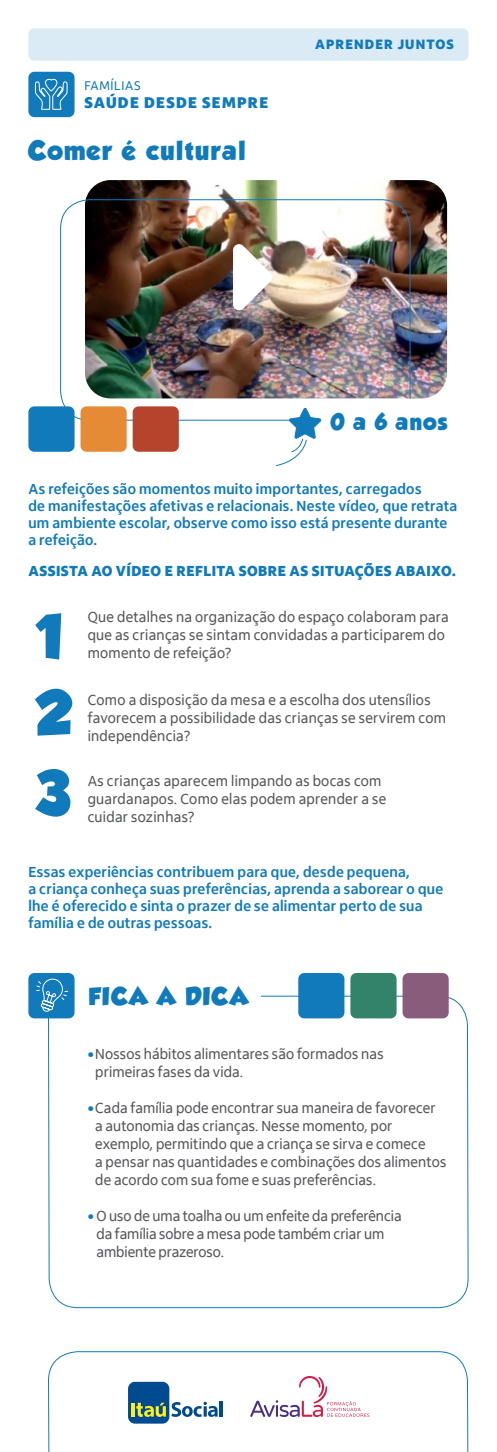
<style>
.page{position:relative;width:497px;height:1452px;background:#fff}
.page>*{position:absolute;margin:0;border:0;box-sizing:border-box;transform-origin:0 0}
.t1{font:55px/78.3px "GROBOLD";color:#117aba}
.t2{font:24px "GROBOLD";letter-spacing:.06em;color:#117aba}
.t3{font:22px "GROBOLD";letter-spacing:.06em;color:#117aba}
.t4{font:21px "GROBOLD";color:#117aba}
.t5{font:900 16px "Itau Display";letter-spacing:.08em;color:#117aba}
.t6{font:15px/18px "Itau Display";letter-spacing:.01em;color:#58595b}
.t7{font:700 15px/17px "Itau Display";letter-spacing:.02em;color:#117aba}
.t8{font:800 15px "Itau Display";letter-spacing:.03em;color:#117aba}
.t9{font:800 14px "Itau Display";letter-spacing:.08em;color:#117aba}
.t10{font:13px "Itau Display";letter-spacing:.05em;color:#117aba}
.s1{font-weight:900;font-size:16px;color:#117aba}
</style>
<div class="page">
<img style="left:86px;top:180px;width:360px;height:218px">
<div style="left:28px;top:28px;width:440px;height:33px;background:#dbebf5;border-radius:6px"></div>
<div style="left:28px;top:973px;width:46px;height:45px;background:#117aba;border-radius:6px"></div>
<svg style="left:47px;top:995px;width:421px;height:314px"></svg>
<svg style="left:48px;top:1351px;width:420px;height:100px"></svg>
<svg style="left:36px;top:978px;width:33px;height:34px"></svg>
<div style="left:350px;top:973px;width:46px;height:45px;background:#328369;border-radius:6px"></div>
<div style="left:402px;top:973px;width:46px;height:45px;background:#8a5c7c;border-radius:6px"></div>
<div style="left:298px;top:973px;width:46px;height:45px;background:#117aba;border-radius:6px"></div>
<div style="left:28px;top:72px;width:46px;height:45px;background:#117aba;border-radius:6px"></div>
<svg style="left:34px;top:60px;width:34px;height:50px"></svg>
<img style="left:60px;top:199px;width:350px;height:222px">
<div style="left:80px;top:406px;width:46px;height:46px;background:#e58a35;border-radius:6px"></div>
<div style="left:132px;top:406px;width:46px;height:46px;background:#b5442d;border-radius:6px"></div>
<div style="left:28px;top:406px;width:46px;height:46px;background:#117aba;border-radius:6px"></div>
<svg style="left:233px;top:242px;width:39px;height:70px"></svg>
<svg style="left:275px;top:407px;width:46px;height:60px"></svg>
<div style="left:128px;top:1381px;width:41px;height:42px;background:#004a8f;border-radius:7px"></div>
<hr style="left:131px;top:1402px;width:3px;height:14px;background:#fbee23">
<hr style="left:219px;top:1401px;width:3px;height:15px;background:#004a8f">
<svg style="left:136px;top:1401px;width:81px;height:15px"></svg>
<svg style="left:250px;top:1375px;width:119px;height:41px"></svg>
<p class="t10" style="left:84px;top:78px;width:58px">FAMÍLIAS</p>
<p class="t5" style="left:84px;top:93px;width:185px">SAÚDE DESDE SEMPRE</p>
<h2 class="t2" style="left:28px;top:136px;width:218px">Comer é cultural</h2>
<p class="t9" style="left:315px;top:36px;width:140px">APRENDER JUNTOS</p>
<h3 class="t4" style="left:330px;top:409px;width:118px">0 a 6 anos</h3>
<p class="t7" style="left:28px;top:480px;width:430px">As refeições são momentos muito importantes, carregados<br>de manifestações afetivas e relacionais. Neste vídeo, que retrata um ambiente escolar, observe como isso está presente durante a refeição.</p>
<p class="t8" style="left:28px;top:562px;width:428px">ASSISTA AO VÍDEO E REFLITA SOBRE AS SITUAÇÕES ABAIXO.</p>
<h1 class="t1" style="left:35px;top:598px;width:39px">1<br>2<br>3</h1>
<p class="t6" style="left:88px;top:608px;width:362px">Que detalhes na organização do espaço colaboram para que as crianças se sintam convidadas a participarem do momento de refeição?</p>
<p class="t6" style="left:88px;top:690px;width:359px">Como a disposição da mesa e a escolha dos utensílios favorecem a possibilidade das crianças se servirem com independência?</p>
<p class="t6" style="left:88px;top:771px;width:300px">As crianças aparecem limpando as bocas com guardanapos. Como elas podem aprender a se cuidar sozinhas?</p>
<p class="t7" style="left:28px;top:863px;width:416px">Essas experiências contribuem para que, desde pequena,<br>a criança conheça suas preferências, aprenda a saborear o que lhe é oferecido e sinta o prazer de se alimentar perto de sua família e de outras pessoas.</p>
<h3 class="t3" style="left:88px;top:983px;width:161px">FICA A DICA</h3>
<p class="t6" style="left:95px;top:1045px;width:289px;text-indent:-8px"><span class="s1">•</span>Nossos hábitos alimentares são formados nas primeiras fases da vida.</p>
<p class="t6" style="left:95px;top:1099px;width:352px;text-indent:-8px"><span class="s1">•</span>Cada família pode encontrar sua maneira de favorecer a autonomia das crianças. Nesse momento, por exemplo, permitindo que a criança se sirva e comece<br>a pensar nas quantidades e combinações dos alimentos de acordo com sua fome e suas preferências.</p>
<p class="t6" style="left:96px;top:1207px;width:306px;text-indent:-9px"><span class="s1">•</span> O uso de uma toalha ou um enfeite da preferência da família sobre a mesa pode também criar um ambiente prazeroso.</p>
</div>
